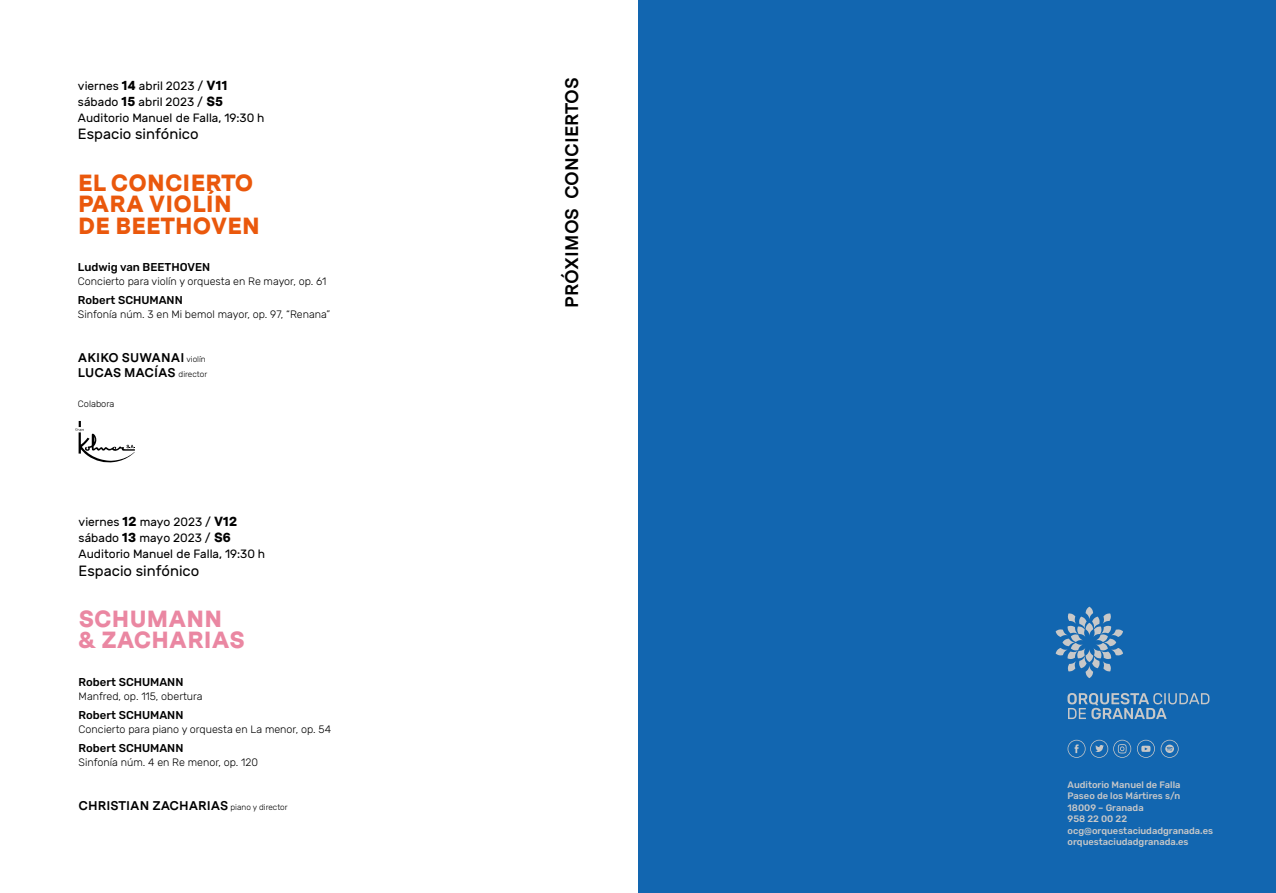
<style>
.page{position:relative;width:1276px;height:893px;background:#fff}
.page>*{position:absolute;margin:0;border:0;box-sizing:border-box;transform-origin:0 0}
.t1{font:900 23.4px/21.5px "Messina Sans";letter-spacing:.01em;color:#ea580c}
.t2{font:900 23.4px/21.5px "Messina Sans";letter-spacing:.01em;color:#ea87a2}
.t3{font:700 18.15px "Messina Sans";color:#000}
.t4{font:14.85px "Rubik";color:#000}
.t5{font:700 12.6px/15.1px "Messina Sans";color:#000}
.t6{font:12px/15.9px "Rubik";color:#000}
.t7{font:500 11.4px "Rubik";color:#000}
.t8{font:300 10.8px "Rubik";color:#000}
.t9{font:500 9.3px/11.6px "Rubik";color:#c8c8c8}
.t10{font:300 9.15px "Rubik";color:#000}
.s1{font-family:"Messina Sans";font-weight:900;font-size:13.2px}
.s2{font-family:"Rubik";font-weight:300;font-size:8.25px}
</style>
<div class="page">
<div style="left:638px;top:0;width:638px;height:893px;background:#1266b0"></div>
<svg style="left:1067px;top:740px;width:64px;height:18px"></svg>
<svg style="left:1137px;top:740px;width:41px;height:18px"></svg>
<svg style="left:1067px;top:693px;width:142px;height:26px"></svg>
<svg style="left:1055px;top:607px;width:68px;height:71px"></svg>
<svg style="left:75px;top:421px;width:60px;height:42px"></svg>
<p class="t6" style="left:78px;top:78px;width:188px">viernes <span class="s1">14</span> abril 2023 / <span class="s1">V11 </span>sábado <span class="s1">15</span> abril 2023 / <span class="s1">S5<br></span>Auditorio Manuel de Falla, 19:30 h</p>
<h3 class="t4" style="left:78px;top:126px;width:122px">Espacio sinfónico</h3>
<h1 class="t1" style="left:78px;top:171px;width:183px">EL CONCIERTO<br>PARA VIOLÍN<br>DE BEETHOVEN</h1>
<p class="t7" style="left:78px;top:261px;width:134px">Ludwig van BEETHOVEN</p>
<p class="t8" style="left:78px;top:275px;width:250px">Concierto para violín y orquesta en Re mayor, op. 61</p>
<p class="t7" style="left:78px;top:294px;width:106px">Robert SCHUMANN</p>
<p class="t8" style="left:78px;top:308px;width:254px">Sinfonía núm. 3 en Mi bemol mayor, op. 97, “Renana”</p>
<p class="t5" style="left:78px;top:350px;width:131px">AKIKO SUWANAI <span class="s2">violín<br></span>LUCAS MACÍAS <span class="s2">director</span></p>
<p class="t10" style="left:78px;top:398px;width:38px">Colabora</p>
<p class="t6" style="left:79px;top:514px;width:188px">viernes <span class="s1">12</span> mayo 2023 / <span class="s1">V12 </span>sábado <span class="s1">13</span> mayo 2023 / <span class="s1">S6<br></span>Auditorio Manuel de Falla, 19:30 h</p>
<h3 class="t4" style="left:79px;top:562px;width:122px">Espacio sinfónico</h3>
<h1 class="t2" style="left:79px;top:607px;width:168px">SCHUMANN &amp; ZACHARIAS</h1>
<p class="t7" style="left:79px;top:675px;width:106px">Robert SCHUMANN</p>
<p class="t8" style="left:79px;top:690px;width:125px">Manfred, op. 115, obertura</p>
<p class="t7" style="left:79px;top:709px;width:106px">Robert SCHUMANN</p>
<p class="t8" style="left:79px;top:723px;width:254px">Concierto para piano y orquesta en La menor, op. 54</p>
<p class="t7" style="left:79px;top:742px;width:106px">Robert SCHUMANN</p>
<p class="t8" style="left:79px;top:756px;width:181px">Sinfonía núm. 4 en Re menor, op. 120</p>
<p class="t5" style="left:79px;top:798px;width:211px">CHRISTIAN ZACHARIAS <span class="s2">piano y director</span></p>
<h2 class="t3" style="left:558px;top:308px;width:232px;rotate:-90deg">PRÓXIMOS CONCIERTOS</h2>
<p class="t9" style="left:1067px;top:779px;width:147px">Auditorio Manuel de Falla<br>Paseo de los Mártires s/n<br>18009 – Granada<br>958 22 00 22 ocg@orquestaciudadgranada.es orquestaciudadgranada.es</p>
</div>
